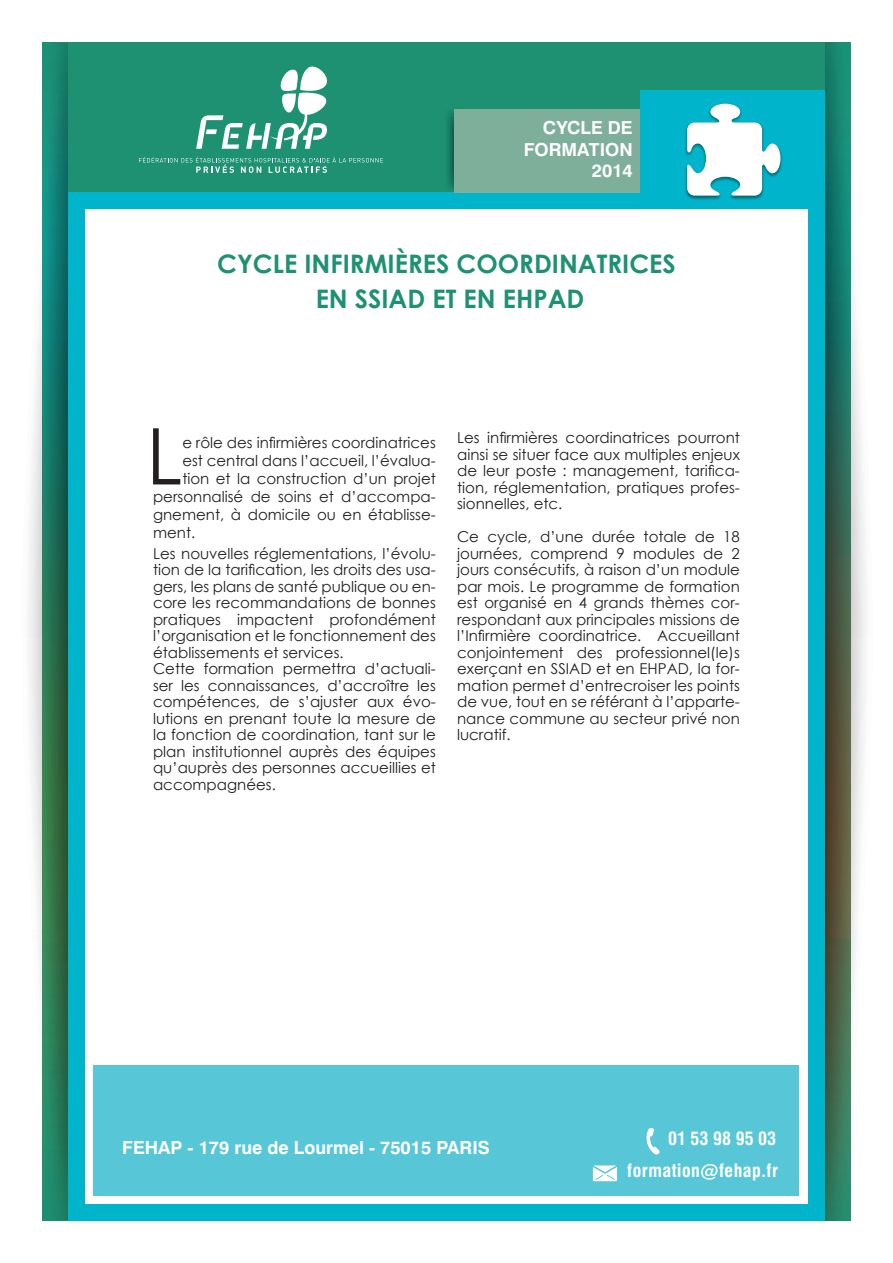
<style>
.page{position:relative;width:893px;height:1263px;background:#fff}
.page>*{position:absolute;margin:0;border:0;box-sizing:border-box;transform-origin:0 0}
.t1{font:78.15px "Century Gothic";color:#231f20}
.GRAND_TITRE{font:700 25.5px "Century Gothic";color:#1d9172}
.t2{font:700 18px/21.6px "Swiss 721 BT";color:#fff;text-align:right}
.t3{font:700 condensed 18px "Swiss 721 BT";letter-spacing:.03em;color:#fff}
.CORP_1{font:15px/16.5px "Century Gothic";color:#231f20;text-align:justify}
</style>
<div class="page">
<svg style="left:825px;top:43px;width:41px;height:1177px"></svg>
<svg style="left:28px;top:43px;width:40px;height:1177px"></svg>
<div style="left:68px;top:192px;width:757px;height:1028px;background:#00b5cb"></div>
<div style="left:85px;top:209px;width:723px;height:994px;background:#fff"></div>
<div style="left:68px;top:43px;width:757px;height:149px;background:#1d9172"></div>
<svg style="left:139px;top:66px;width:244px;height:107px"></svg>
<svg style="left:447px;top:110px;width:7px;height:80px"></svg>
<div style="left:454px;top:109px;width:186px;height:83px;background:#7eaf9b"></div>
<div style="left:640px;top:91px;width:185px;height:106px;background:#00b5cb"></div>
<img style="left:685px;top:103px;width:98px;height:97px">
<svg style="left:687px;top:104px;width:93px;height:92px"></svg>
<div style="left:94px;top:1065px;width:705px;height:131px;background:#57c7d8"></div>
<svg style="left:646px;top:1128px;width:14px;height:27px"></svg>
<svg style="left:593px;top:1165px;width:24px;height:16px"></svg>
<p class="t2" style="left:524px;top:117px;width:110px">CYCLE DE<br>FORMATION<br>2014</p>
<p class="GRAND_TITRE" style="left:217px;top:245px;width:460px">CYCLE INFIRMIÈRES COORDINATRICES</p>
<p class="GRAND_TITRE" style="left:316px;top:279px;width:270px">EN SSIAD ET EN EHPAD</p>
<p class="t1" style="left:146px;top:402px;width:38px">L</p>
<p class="CORP_1" style="left:182px;top:435px;width:255px">e rôle des infirmières coordinatrices</p>
<p class="CORP_1" style="left:182px;top:453px;width:255px">est central dans l’accueil, l’évalua-</p>
<p class="CORP_1" style="left:182px;top:471px;width:255px">tion et la construction d’un projet</p>
<p class="CORP_1" style="left:153px;top:489px;width:284px">personnalisé de soins et d’accompa-</p>
<p class="CORP_1" style="left:153px;top:507px;width:284px">gnement, à domicile ou en établisse-</p>
<p class="CORP_1" style="left:153px;top:525px;width:44px">ment.</p>
<p class="CORP_1" style="left:153px;top:545px;width:284px">Les nouvelles réglementations, l’évolu&shy;tion de la tarification, les droits des usa&shy;gers, les plans de santé publique ou en&shy;core les recommandations de bonnes pratiques impactent profondément l’organisation et le fonctionnement des établissements et services.</p>
<p class="CORP_1" style="left:153px;top:660px;width:284px">Cette formation permettra d’actuali&shy;ser les connaissances, d’accroître les compétences, de s’ajuster aux évo&shy;lutions en prenant toute la mesure de la fonction de coordination, tant sur le plan institutionnel auprès des équipes qu’auprès des personnes accueillies et accompagnées.</p>
<p class="CORP_1" style="left:457px;top:429px;width:284px">Les infirmières coordinatrices pourront ainsi se situer face aux multiples enjeux de leur poste : management, tarifica&shy;tion, réglementation, pratiques profes&shy;sionnelles, etc.</p>
<p class="CORP_1" style="left:457px;top:528px;width:284px">Ce cycle, d’une durée totale de 18 journées, comprend 9 modules de 2 jours consécutifs, à raison d’un module par mois. Le programme de formation est organisé en 4 grands thèmes cor&shy;respondant aux principales missions de l’Infirmière coordinatrice. Accueillant conjointement des professionnel(le)s exerçant en SSIAD et en EHPAD, la for&shy;mation permet d’entrecroiser les points de vue, tout en se référant à l’apparte&shy;nance commune au secteur privé non lucratif.</p>
<p class="t2" style="left:122px;top:1137px;width:369px">FEHAP - 179 rue de Lourmel - 75015 PARIS</p>
<p class="t3" style="left:668px;top:1127px;width:109px">01 53 98 95 03</p>
<p class="t3" style="left:627px;top:1160px;width:152px">formation@fehap.fr</p>
</div>
